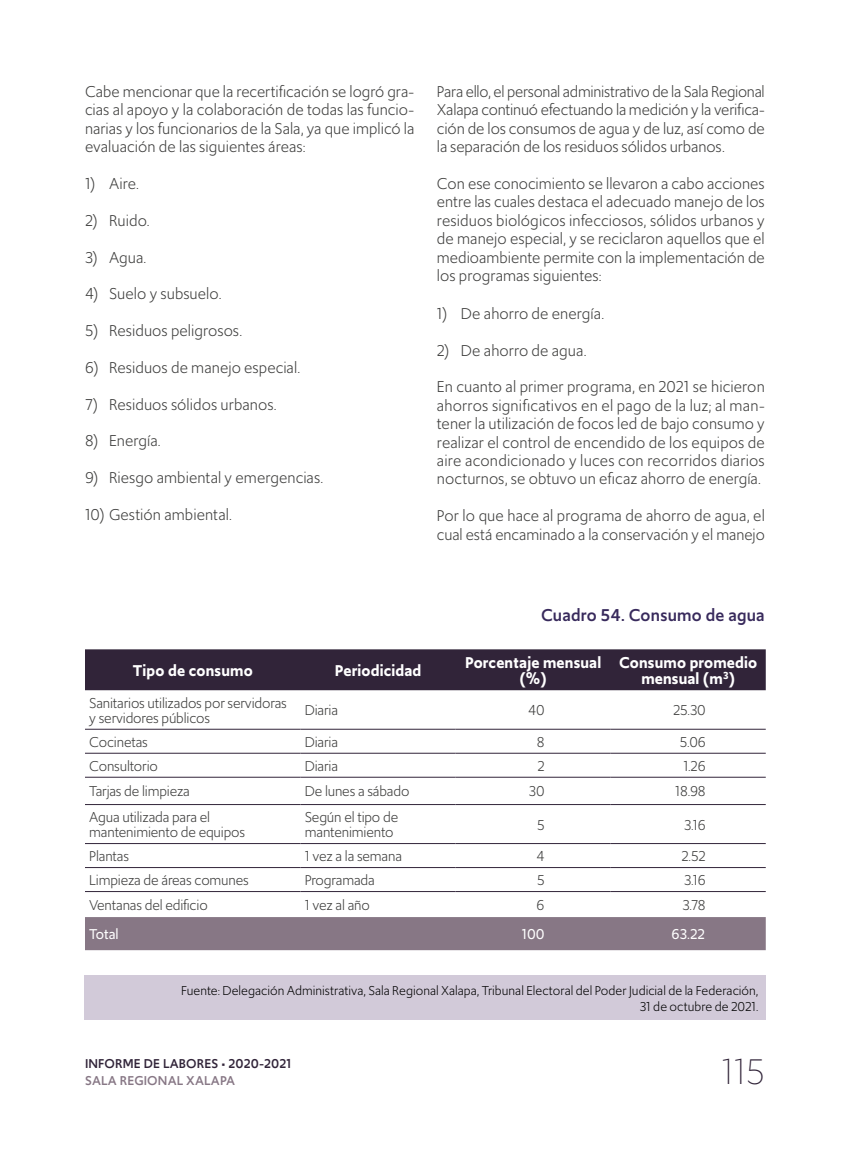
<style>
.page{position:relative;width:851px;height:1149px;background:#fff}
.page>*{position:absolute;margin:0;border:0;box-sizing:border-box;transform-origin:0 0}
.t1{font:300 37.5px "Upgrade";color:#312439}
.t2{font:500 18px "Upgrade";letter-spacing:.01em;color:#382a5c}
.t3{font:16.5px/18.3px "Upgrade";color:#3c3c3b;text-align:justify}
.t4{font:600 16.5px/16.5px "Upgrade";letter-spacing:.01em;color:#fff;text-align:center}
.t5{font:15px/15px "Upgrade";letter-spacing:-.01em;color:#3c3c3b}
.t6{font:15px "Upgrade";color:#fff}
.t7{font:13.5px/16.5px "Upgrade";color:#000;text-align:right}
.t8{font:500 13.5px "Upgrade";letter-spacing:.01em;color:#312439}
.t9{font:500 13.5px "Upgrade";letter-spacing:.01em;color:#877785}
</style>
<div class="page">
<div style="left:85px;top:975px;width:680px;height:44px;background:#d2cad9"></div>
<div style="left:85px;top:649px;width:680px;height:41px;background:#312439"></div>
<div style="left:85px;top:917px;width:680px;height:32px;background:#877785"></div>
<hr style="left:85px;top:728px;width:215px;height:1px;background:#312439">
<hr style="left:300px;top:728px;width:155px;height:1px;background:#312439">
<hr style="left:455px;top:728px;width:155px;height:1px;background:#312439">
<hr style="left:610px;top:728px;width:155px;height:1px;background:#312439">
<hr style="left:85px;top:752px;width:215px;height:1px;background:#312439">
<hr style="left:300px;top:752px;width:155px;height:1px;background:#312439">
<hr style="left:455px;top:752px;width:155px;height:1px;background:#312439">
<hr style="left:610px;top:752px;width:155px;height:1px;background:#312439">
<hr style="left:85px;top:776px;width:215px;height:1px;background:#312439">
<hr style="left:300px;top:776px;width:155px;height:1px;background:#312439">
<hr style="left:455px;top:776px;width:155px;height:1px;background:#312439">
<hr style="left:610px;top:776px;width:155px;height:1px;background:#312439">
<hr style="left:85px;top:804px;width:215px;height:1px;background:#312439">
<hr style="left:300px;top:804px;width:155px;height:1px;background:#312439">
<hr style="left:455px;top:804px;width:155px;height:1px;background:#312439">
<hr style="left:610px;top:804px;width:155px;height:1px;background:#312439">
<hr style="left:85px;top:842px;width:215px;height:1px;background:#312439">
<hr style="left:300px;top:842px;width:155px;height:1px;background:#312439">
<hr style="left:455px;top:842px;width:155px;height:1px;background:#312439">
<hr style="left:610px;top:842px;width:155px;height:1px;background:#312439">
<hr style="left:85px;top:866px;width:215px;height:1px;background:#312439">
<hr style="left:300px;top:866px;width:155px;height:1px;background:#312439">
<hr style="left:455px;top:866px;width:155px;height:1px;background:#312439">
<hr style="left:610px;top:866px;width:155px;height:1px;background:#312439">
<hr style="left:85px;top:890px;width:215px;height:1px;background:#312439">
<hr style="left:300px;top:890px;width:155px;height:1px;background:#312439">
<hr style="left:455px;top:890px;width:155px;height:1px;background:#312439">
<hr style="left:610px;top:890px;width:155px;height:1px;background:#312439">
<p class="t3" style="left:85px;top:82px;width:331px">Cabe mencionar que la recertificación se logró gra&shy;cias al apoyo y la colaboración de todas las funcio&shy;narias y los funcionarios de la Sala, ya que implicó la evaluación de las siguientes áreas:</p>
<p class="t3" style="left:85px;top:174px;width:55px">1) Aire.</p>
<p class="t3" style="left:85px;top:211px;width:66px">2) Ruido.</p>
<p class="t3" style="left:85px;top:248px;width:63px">3) Agua.</p>
<p class="t3" style="left:85px;top:284px;width:138px">4) Suelo y subsuelo.</p>
<p class="t3" style="left:85px;top:321px;width:159px">5) Residuos peligrosos.</p>
<p class="t3" style="left:85px;top:358px;width:217px">6) Residuos de manejo especial.</p>
<p class="t3" style="left:85px;top:395px;width:193px">7) Residuos sólidos urbanos.</p>
<p class="t3" style="left:85px;top:431px;width:77px">8) Energía.</p>
<p class="t3" style="left:85px;top:468px;width:240px">9) Riesgo ambiental y emergencias.</p>
<p class="t3" style="left:85px;top:505px;width:148px">10) Gestión ambiental.</p>
<p class="t3" style="left:437px;top:82px;width:329px">Para ello, el personal administrativo de la Sala Regional Xalapa continuó efectuando la medición y la verifica&shy;ción de los consumos de agua y de luz, así como de la separación de los residuos sólidos urbanos.</p>
<p class="t3" style="left:437px;top:174px;width:329px">Con ese conocimiento se llevaron a cabo acciones entre las cuales destaca el adecuado manejo de los residuos biológicos infecciosos, sólidos urbanos y de manejo especial, y se reciclaron aquellos que el medioambiente permite con la implementación de los programas siguientes:</p>
<p class="t3" style="left:437px;top:304px;width:169px">1) De ahorro de energía.</p>
<p class="t3" style="left:437px;top:341px;width:151px">2) De ahorro de agua.</p>
<p class="t3" style="left:437px;top:377px;width:329px">En cuanto al primer programa, en 2021 se hicieron ahorros significativos en el pago de la luz; al man&shy;tener la utilización de focos led de bajo consumo y realizar el control de encendido de los equipos de aire acondicionado y luces con recorridos diarios nocturnos, se obtuvo un eficaz ahorro de energía.</p>
<p class="t3" style="left:437px;top:506px;width:329px">Por lo que hace al programa de ahorro de agua, el cual está encaminado a la conservación y el manejo</p>
<p class="t2" style="left:541px;top:602px;width:225px">Cuadro 54. Consumo de agua</p>
<p class="t4" style="left:133px;top:662px;width:121px">Tipo de consumo</p>
<p class="t4" style="left:335px;top:662px;width:88px">Periodicidad</p>
<p class="t4" style="left:465px;top:653px;width:137px">Porcentaje mensual (%)</p>
<p class="t4" style="left:619px;top:653px;width:139px">Consumo promedio mensual (m<sup>3</sup>)</p>
<p class="t5" style="left:89px;top:695px;width:199px">Sanitarios utilizados por servidoras y servidores públicos</p>
<p class="t5" style="left:305px;top:702px;width:35px">Diaria</p>
<p class="t5" style="left:528px;top:702px;width:18px">40</p>
<p class="t5" style="left:673px;top:702px;width:34px">25.30</p>
<p class="t5" style="left:89px;top:734px;width:60px">Cocinetas</p>
<p class="t5" style="left:305px;top:734px;width:35px">Diaria</p>
<p class="t5" style="left:537px;top:734px;width:9px">8</p>
<p class="t5" style="left:679px;top:734px;width:28px">5.06</p>
<p class="t5" style="left:89px;top:758px;width:70px">Consultorio</p>
<p class="t5" style="left:305px;top:758px;width:35px">Diaria</p>
<p class="t5" style="left:537px;top:758px;width:9px">2</p>
<p class="t5" style="left:683px;top:758px;width:24px">1.26</p>
<p class="t5" style="left:89px;top:783px;width:102px">Tarjas de limpieza</p>
<p class="t5" style="left:305px;top:783px;width:106px">De lunes a sábado</p>
<p class="t5" style="left:529px;top:783px;width:17px">30</p>
<p class="t5" style="left:675px;top:783px;width:32px">18.98</p>
<p class="t5" style="left:89px;top:809px;width:157px">Agua utilizada para el mantenimiento de equipos</p>
<p class="t5" style="left:305px;top:809px;width:95px">Según el tipo de mantenimiento</p>
<p class="t5" style="left:537px;top:816px;width:9px">5</p>
<p class="t5" style="left:684px;top:816px;width:23px">3.16</p>
<p class="t5" style="left:89px;top:848px;width:41px">Plantas</p>
<p class="t5" style="left:305px;top:848px;width:99px">1 vez a la semana</p>
<p class="t5" style="left:536px;top:848px;width:10px">4</p>
<p class="t5" style="left:681px;top:848px;width:26px">2.52</p>
<p class="t5" style="left:89px;top:872px;width:161px">Limpieza de áreas comunes</p>
<p class="t5" style="left:305px;top:872px;width:71px">Programada</p>
<p class="t5" style="left:537px;top:872px;width:9px">5</p>
<p class="t5" style="left:684px;top:872px;width:23px">3.16</p>
<p class="t5" style="left:89px;top:897px;width:120px">Ventanas del edificio</p>
<p class="t5" style="left:305px;top:897px;width:66px">1 vez al año</p>
<p class="t5" style="left:536px;top:897px;width:9px">6</p>
<p class="t5" style="left:682px;top:897px;width:25px">3.78</p>
<p class="t6" style="left:89px;top:923px;width:31px">Total</p>
<p class="t6" style="left:521px;top:923px;width:24px">100</p>
<p class="t6" style="left:671px;top:923px;width:35px">63.22</p>
<p class="t7" style="left:181px;top:981px;width:578px">Fuente: Delegación Administrativa, Sala Regional Xalapa, Tribunal Electoral del Poder Judicial de la Federación,<br>31 de octubre de 2021.</p>
<p class="t8" style="left:85px;top:1054px;width:208px">INFORME DE LABORES • 2020-2021</p>
<p class="t9" style="left:85px;top:1070px;width:152px">SALA REGIONAL XALAPA</p>
<h1 class="t1" style="left:721px;top:1045px;width:45px">115</h1>
</div>
